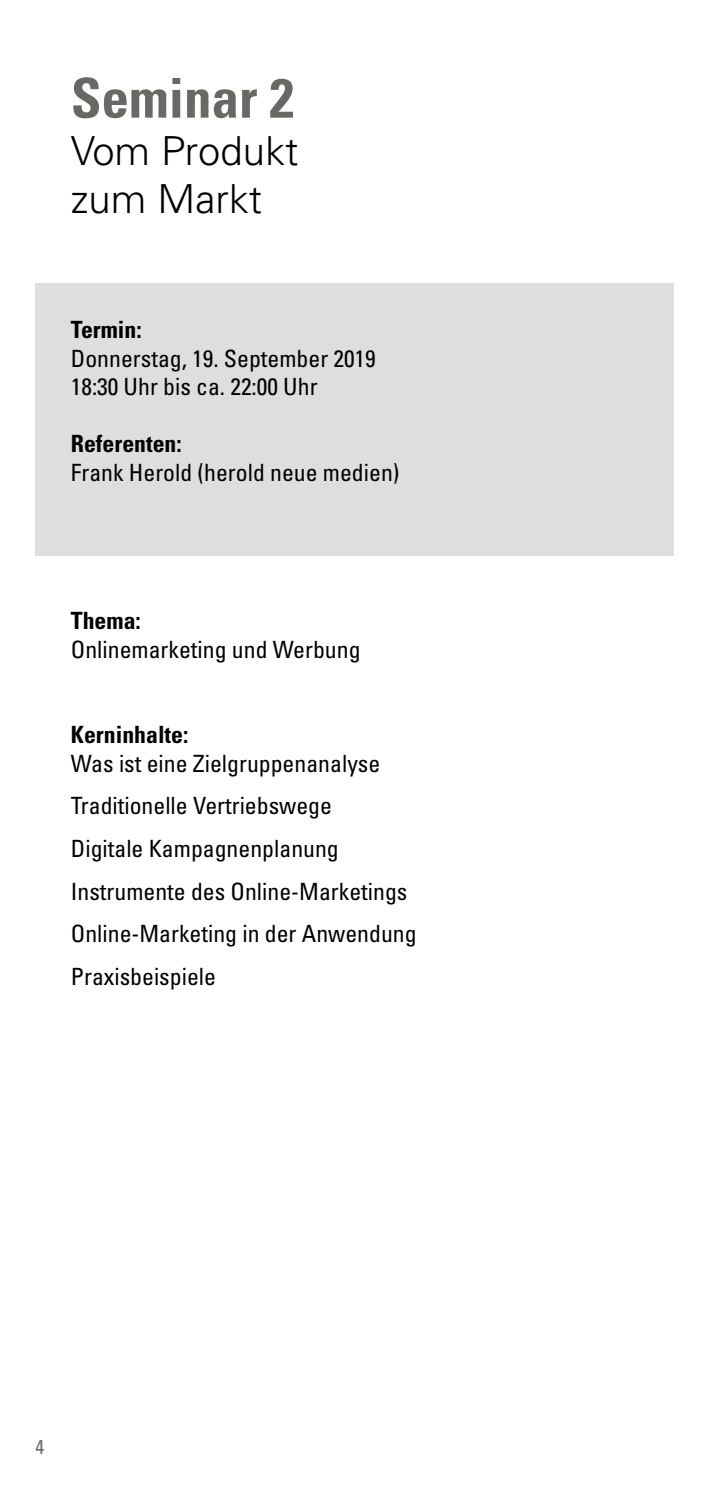
<style>
.page{position:relative;width:709px;height:1489px;background:#fff}
.page>*{position:absolute;margin:0;border:0;box-sizing:border-box;transform-origin:0 0}
.t1{font:700 condensed 55px "Univers LT";color:#6a6864}
.t2{font:300 40px/47.5px "Univers LT";color:#000}
.t3{font:condensed 23.75px/42.8px "Univers LT";color:#000}
.t4{font:700 condensed 23.75px "Univers LT";color:#000}
.t5{font:condensed 20px "Univers LT";color:#6a6864}
</style>
<div class="page">
<div style="left:35px;top:283px;width:638px;height:273px;background:#dededd"></div>
<h1 class="t1" style="left:71px;top:64px;width:225px">Seminar 2</h1>
<h2 class="t2" style="left:71px;top:127px;width:229px">Vom Produkt zum Markt</h2>
<p class="t4" style="left:71px;top:315px;width:72px">Termin:</p>
<p class="t3" style="left:71px;top:343px;width:306px;line-height:28.5px">Donnerstag, 19. September 2019<br>18:30 Uhr bis ca. 22:00 Uhr</p>
<p class="t4" style="left:71px;top:429px;width:112px">Referenten:</p>
<p class="t3" style="left:71px;top:450px;width:330px">Frank Herold (herold neue medien)</p>
<p class="t4" style="left:71px;top:606px;width:71px">Thema:</p>
<p class="t3" style="left:71px;top:627px;width:291px">Onlinemarketing und Werbung</p>
<p class="t4" style="left:71px;top:720px;width:119px">Kerninhalte:</p>
<p class="t3" style="left:71px;top:741px;width:347px">Was ist eine Zielgruppenanalyse<br>Traditionelle Vertriebswege<br>Digitale Kampagnenplanung<br>Instrumente des Online-Marketings<br>Online-Marketing in der Anwendung<br>Praxisbeispiele</p>
<p class="t5" style="left:35px;top:1433px;width:10px">4</p>
</div>
